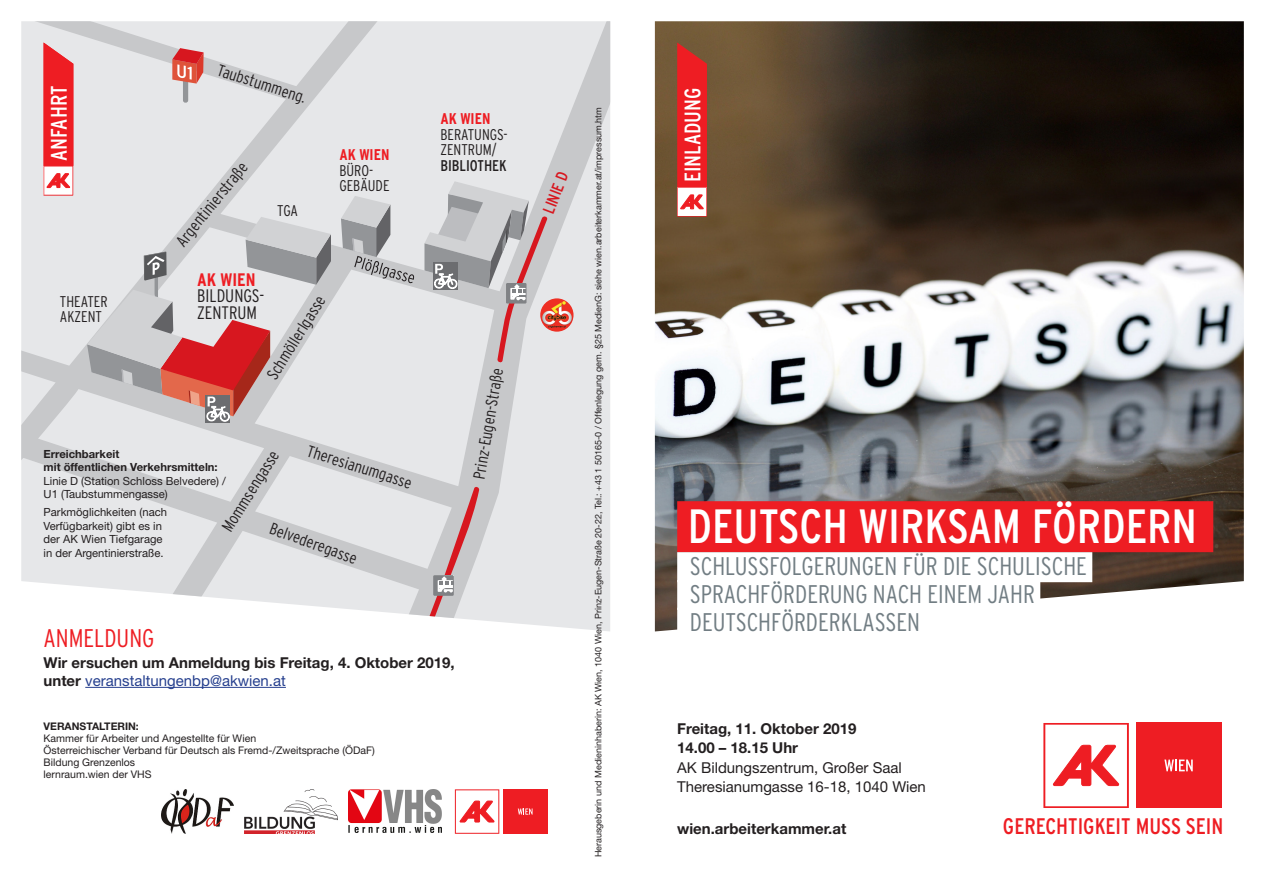
<style>
.page{position:relative;width:1263px;height:893px;background:#fff}
.page>*{position:absolute;margin:0;border:0;box-sizing:border-box;transform-origin:0 0}
.TITEL_Balken_Rot{font:condensed 48px "Interstate";color:#fff}
.t1{font:300 condensed 25.5px "Interstate";color:#717d83}
.Einl_Editorial_Titel{font:300 condensed 25.5px "Interstate";color:#ee1d23}
.t2{font:condensed 22.5px "Interstate";color:#ee1d23}
.t3{font:condensed 22.5px "Interstate";color:#fff}
.t4{font:300 condensed 18.15px/16.8px "Interstate";color:#231f20}
.t5{font:300 condensed 16.5px "Interstate";color:#231f20}
.t6{font:condensed 16.5px "Interstate";color:#d7171f}
.t7{font:300 condensed 15.45px/15.5px "Interstate";color:#231f20}
.Datum_Ort_Anmeldung{font:700 15px "Helvetica Neue LT Std";color:#231f20}
.Datum_Ort_Anmeldung-2{font:15px "Helvetica Neue LT Std";color:#231f20}
.Datum_Ort_Anmeldung-3{font:15px "Helvetica Neue LT Std";color:#253f8e}
.Programm_HelvNLTStd{font:700 15px "Helvetica Neue LT Std";color:#231f20}
.Programm_HelvNLTStd-2{font:11.25px/13.5px "Helvetica Neue LT Std";color:#231f20}
.Programm_HelvNLTStd-3{font:700 11.25px "Helvetica Neue LT Std";color:#231f20}
.t8{font:10.5px "Helvetica Neue LT Std";color:#231f20}
.t9{font:700 10.5px "Helvetica Neue LT Std";color:#231f20}
.t10{font:9px "Helvetica Neue LT Std";color:#231f20}
.s1{font-weight:700;color:#ee1d23}
.s2{font-weight:400}
.s3{font-weight:700;color:#231f20}
</style>
<div class="page">
<img style="left:655px;top:21px;width:589px;height:610px">
<svg style="left:21px;top:21px;width:589px;height:606px;background:#e2e3e5"></svg>
<img style="left:540px;top:298px;width:33px;height:34px;border-radius:17px">
<svg style="left:424px;top:181px;width:124px;height:183px;background:#cbc6c8"></svg>
<svg style="left:206px;top:421px;width:24px;height:2px"></svg>
<svg style="left:400px;top:485px;width:80px;height:142px;background:#d6cacd"></svg>
<svg style="left:172px;top:48px;width:32px;height:56px;background:#dc918d"></svg>
<svg style="left:341px;top:196px;width:73px;height:87px;background:#c1c2c4"></svg>
<svg style="left:44px;top:43px;width:29px;height:152px;background:#ef484d"></svg>
<svg style="left:455px;top:789px;width:44px;height:45px"></svg>
<div style="left:503px;top:789px;width:44px;height:45px;background:#ee1d23"></div>
<svg style="left:518px;top:808px;width:14px;height:7px"></svg>
<img style="left:245px;top:789px;width:92px;height:45px">
<img style="left:162px;top:789px;width:71px;height:45px">
<img style="left:349px;top:789px;width:92px;height:44px">
<hr style="left:85px;top:687px;width:201px;height:1px;background:#253f8e">
<div style="left:677px;top:501px;width:536px;height:51px;background:#ee1d23"></div>
<div style="left:677px;top:552px;width:415px;height:30px;background:#fff"></div>
<div style="left:677px;top:580px;width:363px;height:30px;background:#fff"></div>
<div style="left:677px;top:608px;width:248px;height:30px;background:#fff"></div>
<svg style="left:677px;top:43px;width:30px;height:174px;background:#e73b3e"></svg>
<svg style="left:1043px;top:723px;width:86px;height:85px"></svg>
<div style="left:1136px;top:723px;width:85px;height:85px;background:#ee1d23"></div>
<svg style="left:1164px;top:759px;width:29px;height:12px"></svg>
<svg style="left:87px;top:217px;width:244px;height:204px;background:#d1bdbe"></svg>
<p class="t3" style="left:45px;top:161px;width:77px;rotate:-90deg">ANFAHRT</p>
<p class="t7" style="left:60px;top:294px;width:49px">THEATER<br>AKZENT</p>
<p class="t5" style="left:221px;top:60px;width:94px;rotate:18deg">Taubstummeng.</p>
<p class="t5" style="left:172px;top:238px;width:105px;rotate:-51deg">Argentinierstraße</p>
<p class="t7" style="left:277px;top:202px;width:22px">TGA</p>
<p class="t4" style="left:197px;top:271px;width:69px"><span class="s1">AK WIEN<br></span>BILDUNGS-<br>ZENTRUM</p>
<p class="t5" style="left:263px;top:373px;width:97px;rotate:-58deg">Schmöll rlgasse</p>
<p class="t7" style="left:339px;top:147px;width:52px"><span class="s1">AK WIEN<br></span>BÜRO-<br>GEBÄUDE</p>
<p class="t5" style="left:311px;top:441px;width:110px;rotate:18deg">Theresianumgasse</p>
<p class="Programm_HelvNLTStd-3" style="left:44px;top:447px;width:77px">Erreichbarkeit</p>
<p class="Programm_HelvNLTStd-3" style="left:44px;top:460px;width:176px">mit öffentlichen Verkehrsmitteln:</p>
<p class="Programm_HelvNLTStd-2" style="left:44px;top:474px;width:184px">Linie D (Station Schloss Belvedere) /</p>
<p class="Programm_HelvNLTStd-2" style="left:44px;top:487px;width:126px">U1 (Taubstummengasse)</p>
<p class="Programm_HelvNLTStd-2" style="left:44px;top:505px;width:125px">Parkmöglichkeiten (nach</p>
<p class="Programm_HelvNLTStd-2" style="left:44px;top:519px;width:120px">Verfügbarkeit) gibt es in der AK Wien Tiefgarage</p>
<p class="Programm_HelvNLTStd-2" style="left:44px;top:546px;width:121px">in der Argentinierstraße.</p>
<p class="t5" style="left:218px;top:525px;width:94px;rotate:-58deg">Mommsengasse</p>
<p class="t5" style="left:274px;top:519px;width:93px;rotate:20deg">Belvederegasse</p>
<p class="Einl_Editorial_Titel" style="left:44px;top:623px;width:112px">ANMELDUNG</p>
<p class="t7" style="left:440px;top:111px;width:69px"><span class="s1">AK WIEN<br></span>BERATUNGS-<br>ZENTRUM/<br><span class="s2">BIBLIOTHEK</span></p>
<p class="t5" style="left:469px;top:477px;width:114px;rotate:-80deg">Prinz-Eugen-Straße</p>
<p class="Datum_Ort_Anmeldung" style="left:44px;top:653px;width:413px">Wir ersuchen um Anmeldung bis Freitag, 4. Oktober 2019,</p>
<p class="Datum_Ort_Anmeldung-3" style="left:44px;top:672px;width:244px"><span class="s3">unter</span> veranstaltungenbp@akwien.at</p>
<p class="t9" style="left:44px;top:720px;width:97px">VERANSTALTERIN:</p>
<p class="t8" style="left:44px;top:732px;width:214px">Kammer für Arbeiter und Angestellte für Wien</p>
<p class="t8" style="left:44px;top:744px;width:333px">Österreichischer Verband für Deutsch als Fremd-/Zweitsprache (ÖDaF)</p>
<p class="t8" style="left:44px;top:756px;width:93px">Bildung Grenzenlos</p>
<p class="t8" style="left:44px;top:768px;width:110px">lernraum.wien der VHS</p>
<p class="t6" style="left:539px;top:209px;width:45px;rotate:-69deg">LINIE D</p>
<p class="t10" style="left:593px;top:857px;width:751px;rotate:-90deg">Herausgeberin und Medieninhaberin: AK Wien, 1040 Wien, Prinz-Eugen-Straße 20-22, Tel.: +43 1 50165-0 / Offenlegung gem. §25 MedienG: siehe wien.arbeiterkammer.at/impressum.htm</p>
<p class="t3" style="left:679px;top:182px;width:96px;rotate:-90deg">EINLADUNG</p>
<p class="TITEL_Balken_Rot" style="left:688px;top:497px;width:511px">DEUTSCH WIRKSAM FÖRDERN</p>
<p class="t1" style="left:690px;top:552px;width:399px">SCHLUSSFOLGERUNGEN FÜR DIE SCHULISCHE</p>
<p class="t1" style="left:690px;top:580px;width:347px">SPRACHFÖRDERUNG NACH EINEM JAHR</p>
<p class="t1" style="left:690px;top:608px;width:232px">DEUTSCHFÖRDERKLASSEN</p>
<p class="Datum_Ort_Anmeldung" style="left:677px;top:719px;width:181px">Freitag, 11. Oktober 2019</p>
<p class="Datum_Ort_Anmeldung" style="left:677px;top:738px;width:122px">14.00 – 18.15 Uhr</p>
<p class="Datum_Ort_Anmeldung-2" style="left:677px;top:758px;width:226px">AK Bildungszentrum, Großer Saal</p>
<p class="Datum_Ort_Anmeldung-2" style="left:677px;top:778px;width:250px">Theresianumgasse 16-18, 1040 Wien</p>
<p class="Programm_HelvNLTStd" style="left:677px;top:819px;width:171px">wien.arbeiterkammer.at</p>
<p class="t2" style="left:1003px;top:812px;width:222px">GERECHTIGKEIT MUSS SEIN</p>
</div>
